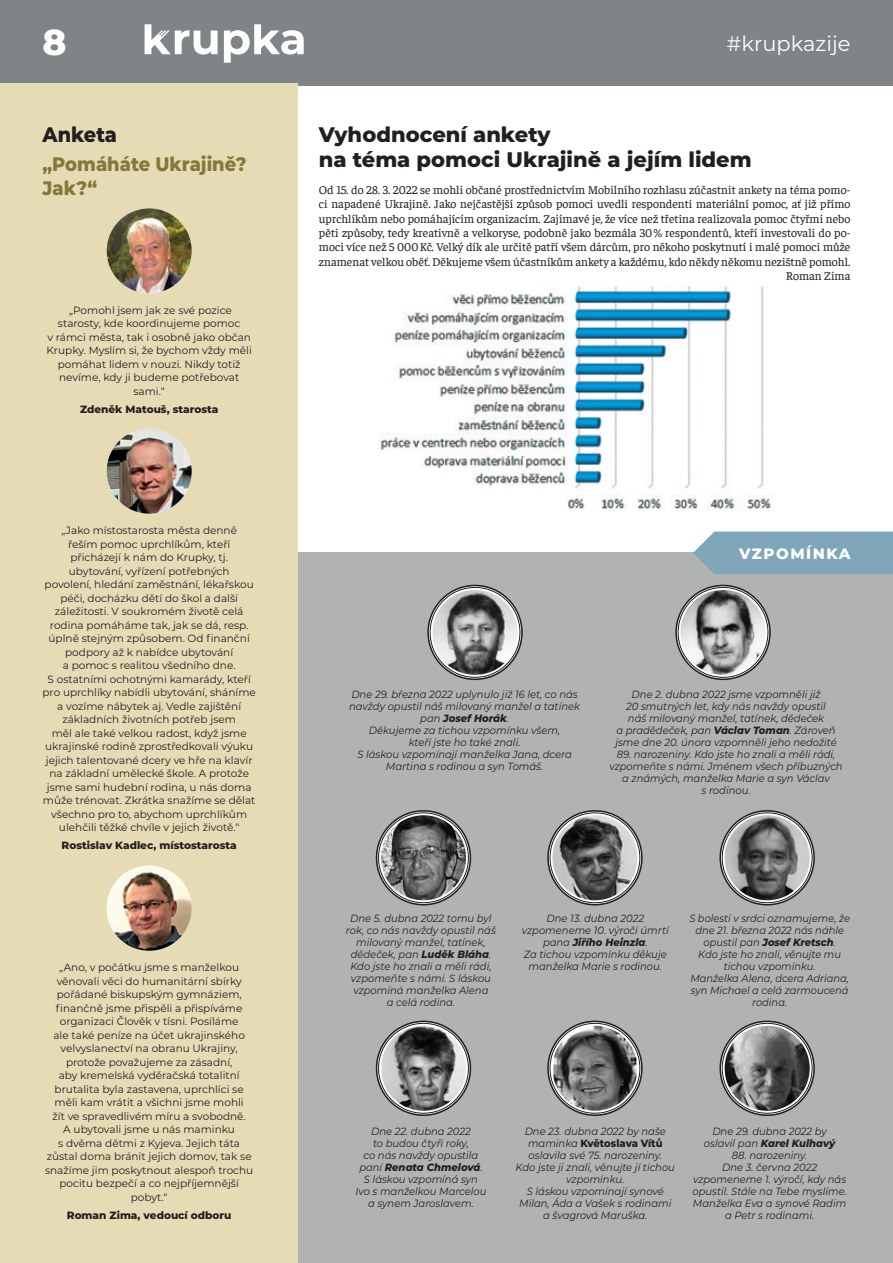
<style>
.page{position:relative;width:893px;height:1263px;background:#fff}
.page>*{position:absolute;margin:0;border:0;box-sizing:border-box;transform-origin:0 0}
.t1{font:800 36px "Montserrat";color:#fff}
.t2{font:800 21px/25.2px "Montserrat";color:#231f20}
.t3{font:21px "Montserrat";color:#fff}
.t4{font:800 21px "Montserrat";color:#231f20;scale:.92 1}
.t5{font:800 19.5px/24px "Montserrat";color:#84783b;scale:.92 1}
.t6{font:800 15px "Montserrat";letter-spacing:.1em;color:#fff}
.t7{font:12px/14.4px "Faustina";color:#231f20;text-align:right}
.t8{font:10.5px/13.5px "Montserrat";color:#231f20;text-align:center}
.t9{font:italic 10.5px/12px "Montserrat";color:#231f20;text-align:center;scale:.95 1}
.t10{font:italic 10.5px/12px "Montserrat";color:#231f20;text-align:center;scale:.94 1}
.t11{font:800 10.5px "Montserrat";color:#231f20}
.s1{font-weight:800}
.s2{font-weight:800;font-style:normal}
</style>
<div class="page">
<div style="left:298px;top:553px;width:595px;height:710px;background:#b1b3b3"></div>
<div style="left:0;top:0;width:893px;height:85px;background:#7f8586"></div>
<svg style="left:224px;top:24px;width:80px;height:39px"></svg>
<svg style="left:145px;top:24px;width:73px;height:31px"></svg>
<div style="left:0;top:83px;width:298px;height:1180px;background:#e5dbb5"></div>
<img style="left:107px;top:208px;width:85px;height:85px;border-radius:43px">
<img style="left:107px;top:429px;width:85px;height:85px;border-radius:43px">
<img style="left:107px;top:866px;width:85px;height:85px;border-radius:43px">
<svg style="left:693px;top:531px;width:200px;height:43px;background:#85a9bb"></svg>
<svg style="left:677px;top:586px;width:92px;height:93px"></svg>
<div style="left:675px;top:585px;width:96px;height:95px;border:2px solid #231f20;border-radius:50%"></div>
<img style="left:680px;top:590px;width:86px;height:85px;border-radius:43px">
<svg style="left:429px;top:586px;width:92px;height:93px"></svg>
<div style="left:427px;top:585px;width:96px;height:95px;border:2px solid #231f20;border-radius:50%"></div>
<img style="left:432px;top:590px;width:86px;height:85px;border-radius:43px">
<svg style="left:549px;top:811px;width:92px;height:93px"></svg>
<div style="left:547px;top:810px;width:96px;height:95px;border:2px solid #231f20;border-radius:50%"></div>
<img style="left:552px;top:815px;width:85px;height:85px;border-radius:43px">
<svg style="left:721px;top:811px;width:92px;height:93px"></svg>
<div style="left:719px;top:810px;width:96px;height:95px;border:2px solid #231f20;border-radius:50%"></div>
<img style="left:725px;top:815px;width:85px;height:85px;border-radius:43px">
<svg style="left:377px;top:811px;width:93px;height:93px"></svg>
<div style="left:376px;top:810px;width:95px;height:95px;border:2px solid #231f20;border-radius:50%"></div>
<img style="left:381px;top:815px;width:85px;height:85px;border-radius:43px">
<img style="left:379px;top:286px;width:392px;height:225px">
<svg style="left:721px;top:1022px;width:92px;height:92px"></svg>
<div style="left:719px;top:1020px;width:96px;height:96px;border:2px solid #231f20;border-radius:50%"></div>
<img style="left:725px;top:1026px;width:85px;height:85px;border-radius:43px">
<svg style="left:549px;top:1022px;width:92px;height:92px"></svg>
<div style="left:547px;top:1020px;width:96px;height:96px;border:2px solid #231f20;border-radius:50%"></div>
<img style="left:553px;top:1026px;width:83px;height:85px">
<div style="left:376px;top:1020px;width:95px;height:96px;border:2px solid #231f20;border-radius:50%"></div>
<img style="left:381px;top:1026px;width:85px;height:85px">
<h1 class="t1" style="left:43px;top:16px;width:26px">8</h1>
<h2 class="t3" style="left:727px;top:29px;width:125px">#krupkazije</h2>
<h2 class="t4" style="left:43px;top:119px;width:83px">Anketa</h2>
<h3 class="t5" style="left:43px;top:151px;width:223px">„Pomáháte Ukrajině?<br>Jak?“</h3>
<p class="t8" style="left:47px;top:303px;width:207px">„Pomohl jsem jak ze své pozice starosty, kde koordinujeme pomoc<br>v rámci města, tak i osobně jako občan<br>Krupky. Myslím si, že bychom vždy měli pomáhat lidem v nouzi. Nikdy totiž nevíme, kdy ji budeme potřebovat sami.“</p>
<p class="t11" style="left:80px;top:401px;width:140px">Zdeněk Matouš, starosta</p>
<p class="t8" style="left:43px;top:523px;width:215px">„Jako místostarosta města denně<br>řeším pomoc uprchlíkům, kteří přicházejí k nám do Krupky, tj. ubytování, vyřízení potřebných<br>povolení, hledání zaměstnání, lékařskou péči, docházku dětí do škol a další záležitosti. V soukromém životě celá rodina pomáháme tak, jak se dá, resp. úplně stejným způsobem. Od finanční podpory až k nabídce ubytování<br>a pomoc s realitou všedního dne.<br>S ostatními ochotnými kamarády, kteří pro uprchlíky nabídli ubytování, sháníme a vozíme nábytek aj. Vedle zajištění základních životních potřeb jsem<br>měl ale také velkou radost, když jsme ukrajinské rodině zprostředkovali výuku jejich talentované dcery ve hře na klavír na základní umělecké škole. A protože jsme sami hudební rodina, u nás doma může trénovat. Zkrátka snažíme se dělat všechno pro to, abychom uprchlíkům ulehčili těžké chvíle v jejich životě.“</p>
<p class="t11" style="left:62px;top:837px;width:177px">Rostislav Kadlec, místostarosta</p>
<p class="t8" style="left:45px;top:960px;width:210px">„Ano, v počátku jsme s manželkou věnovali věci do humanitární sbírky pořádané biskupským gymnáziem, finančně jsme přispěli a přispíváme organizaci Člověk v tísni. Posíláme<br>ale také peníze na účet ukrajinského velvyslanectví na obranu Ukrajiny, protože považujeme za zásadní,<br>aby kremelská vyděračská totalitní brutalita byla zastavena, uprchlíci se měli kam vrátit a všichni jsme mohli<br>žít ve spravedlivém míru a svobodně.<br>A ubytovali jsme u nás maminku<br>s dvěma dětmi z Kyjeva. Jejich táta zůstal doma bránit jejich domov, tak se snažíme jim poskytnout alespoň trochu pocitu bezpečí a co nejpříjemnější pobyt.“</p>
<p class="t11" style="left:67px;top:1207px;width:166px">Roman Zima, vedoucí odboru</p>
<h2 class="t2" style="left:319px;top:121px;width:434px">Vyhodnocení ankety<br>na téma pomoci Ukrajině a jejím lidem</h2>
<p class="t7" style="left:319px;top:182px;width:533px">Od 15. do 28. 3. 2022 se mohli občané prostřednictvím Mobilního rozhlasu zúčastnit ankety na téma pomo&shy;ci napadené Ukrajině. Jako nejčastější způsob pomoci uvedli respondenti materiální pomoc, ať již přímo uprchlíkům nebo pomáhajícím organizacím. Zajímavé je, že více než třetina realizovala pomoc čtyřmi nebo pěti způsoby, tedy kreativně a velkoryse, podobně jako bezmála 30% respondentů, kteří investovali do po&shy;moci více než 5 000Kč. Velký dík ale určitě patří všem dárcům, pro někoho poskytnutí i malé pomoci může znamenat velkou oběť. Děkujeme všem účastníkům ankety a každému, kdo někdy někomu nezištně pomohl.<br>Roman Zima</p>
<h3 class="t6" style="left:739px;top:542px;width:113px">VZPOMÍNKA</h3>
<p class="t9" style="left:349px;top:688px;width:245px">Dne 29. března 2022 uplynulo již 16 let, co nás navždy opustil náš milovaný manžel a tatínek pan <span class="s1">Josef Horák</span>.<br>Děkujeme za tichou vzpomínku všem,<br>kteří jste ho také znali.<br>S láskou vzpomínají manželka Jana, dcera Martina s rodinou a syn Tomáš.</p>
<p class="t9" style="left:615px;top:688px;width:235px">Dne 2. dubna 2022 jsme vzpomněli již<br>20 smutných let, kdy nás navždy opustil<br>náš milovaný manžel, tatínek, dědeček<br>a pradědeček, pan <span class="s1">Václav Toman</span>. Zároveň jsme dne 20. února vzpomněli jeho nedožité</p>
<p class="t9" style="left:609px;top:748px;width:247px">89. narozeniny. Kdo jste ho znali a měli rádi, vzpomeňte s námi. Jménem všech příbuzných a známých, manželka Marie a syn Václav<br>s rodinou.</p>
<p class="t9" style="left:346px;top:912px;width:159px">Dne 5. dubna 2022 tomu byl rok, co nás navždy opustil náš milovaný manžel, tatínek, dědeček, pan <span class="s1">Luděk Bláha</span>.<br>Kdo jste ho znali a měli rádi, vzpomeňte s námi. S láskou vzpomíná manželka Alena<br>a celá rodina.</p>
<p class="t9" style="left:522px;top:912px;width:156px">Dne 13. dubna 2022 vzpomeneme 10. výročí úmrtí pana <span class="s1">Jiřího Heinzla</span>.<br>Za tichou vzpomínku děkuje manželka Marie s rodinou.</p>
<p class="t10" style="left:689px;top:912px;width:172px">S bolestí v srdci oznamujeme, že dne 21. března 2022 nás náhle opustil pan <span class="s1">Josef Kretsch</span>.<br>Kdo jste ho znali, věnujte mu tichou vzpomínku.<br>Manželka Alena, dcera Adriana, syn Michael a celá zarmoucená rodina.</p>
<p class="t9" style="left:355px;top:1125px;width:139px">Dne 22. dubna 2022<br>to budou čtyři roky,<br>co nás navždy opustila paní <span class="s1">Renata Chmelová</span>.<br>S láskou vzpomíná syn<br>Ivo s manželkou Marcelou a synem Jaroslavem.</p>
<p class="t9" style="left:516px;top:1125px;width:169px">Dne 23. dubna 2022 by naše maminka <span class="s2">Květoslava Vítů </span>oslavila své 75. narozeniny.<br>Kdo jste ji znali, věnujte jí tichou vzpomínku.<br>S láskou vzpomínají synové<br>Milan, Áda a Vašek s rodinami a švagrová Maruška.</p>
<p class="t9" style="left:704px;top:1125px;width:140px">Dne 29. dubna 2022 by oslavil pan <span class="s1">Karel Kulhavý</span></p>
<p class="t9" style="left:692px;top:1149px;width:164px">88. narozeniny.<br>Dne 3. června 2022 vzpomeneme 1. výročí, kdy nás opustil. Stále na Tebe myslíme.<br>Manželka Eva a synové Radim a Petr s rodinami.</p>
</div>
